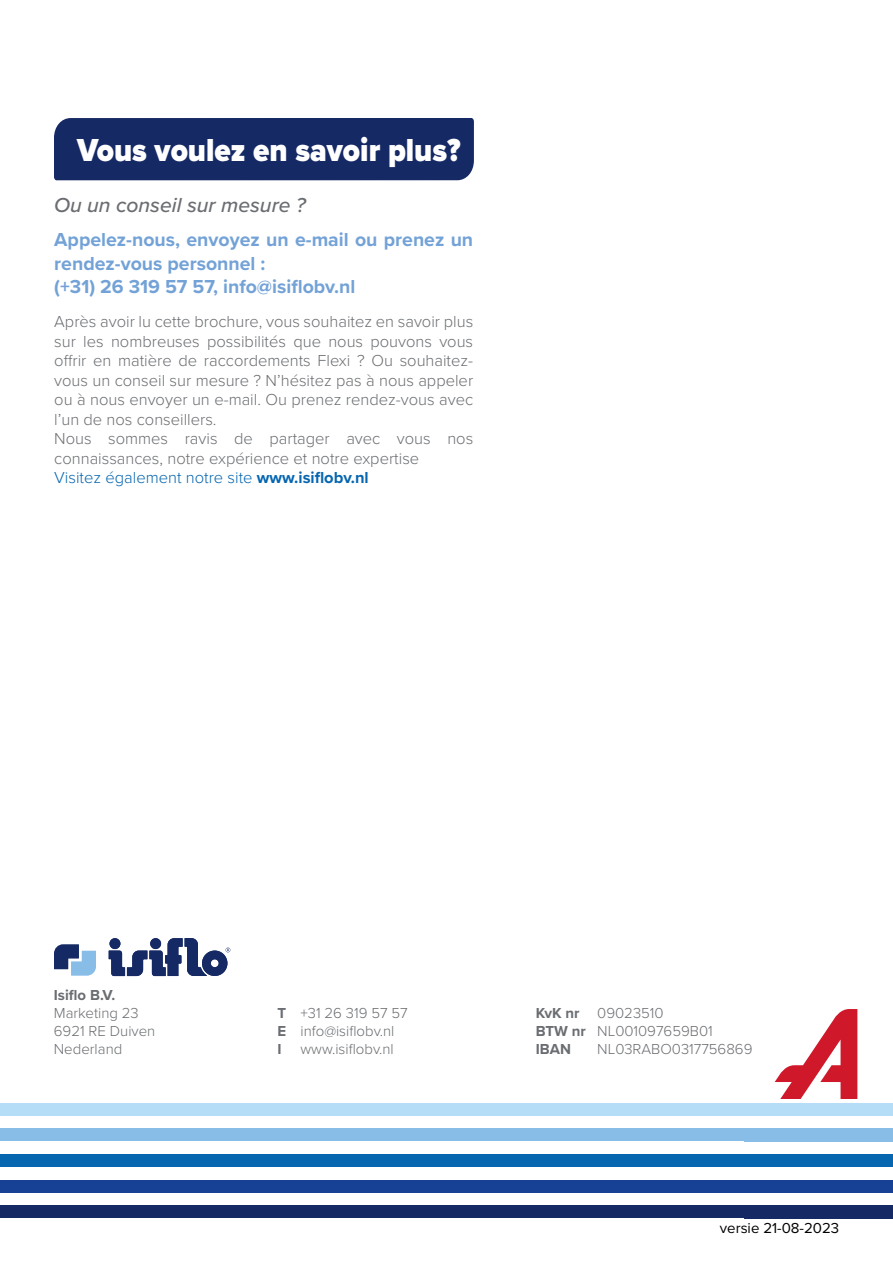
<style>
.page{position:relative;width:893px;height:1263px;background:#fff}
.page>*{position:absolute;margin:0;border:0;box-sizing:border-box;transform-origin:0 0}
.t1{font:900 33px "Proxima Nova";color:#fff;scale:.91 1}
.t2{font:italic 500 21px "Proxima Nova";color:#6a6d71}
.t3{font:700 19.5px/23.4px "Proxima Nova";color:#73a2d7}
.t4{font:300 16.5px/19.5px "Proxima Nova";color:#6a6d71}
.t5{font:300 15px/18px "Proxima Nova";color:#6a6d71}
.t6{font:15px "Proxima Nova";color:#000}
.t7{font:700 15px/18px "Proxima Nova";color:#6a6d71;text-align:justify}
.s1{color:#0666b0}
.s2{font-weight:700;color:#0666b0}
.s3{font-weight:700}
</style>
<div class="page">
<div style="left:744px;top:1129px;width:149px;height:13px;background:#88bde8"></div>
<div style="left:744px;top:1206px;width:149px;height:13px;background:#152964"></div>
<div style="left:0;top:1103px;width:893px;height:13px;background:#b5ddf7"></div>
<div style="left:0;top:1128px;width:893px;height:13px;background:#88bde8"></div>
<div style="left:0;top:1154px;width:893px;height:13px;background:#0666b0"></div>
<div style="left:0;top:1180px;width:893px;height:13px;background:#164194"></div>
<div style="left:0;top:1205px;width:893px;height:13px;background:#152964"></div>
<svg style="left:54px;top:944px;width:42px;height:32px"></svg>
<svg style="left:109px;top:938px;width:121px;height:38px"></svg>
<svg style="left:775px;top:1009px;width:82px;height:89px"></svg>
<div style="left:54px;top:118px;width:420px;height:62px;background:#152964"></div>
<h1 class="t1" style="left:77px;top:125px;width:423px">Vous voulez en savoir plus?</h1>
<p class="t2" style="left:54px;top:189px;width:253px">Ou un conseil sur mesure ?</p>
<p class="t3" style="left:54px;top:228px;width:420px">Appelez-nous, envoyez un e-mail ou prenez un rendez-vous personnel :<br>(+31) 26 319 57 57, info@isiflobv.nl</p>
<p class="t4" style="left:54px;top:311px;width:420px">Après avoir lu cette brochure, vous souhaitez en savoir plus sur les nombreuses possibilités que nous pouvons vous offrir en matière de raccordements Flexi ? Ou souhaitez&shy;vous un conseil sur mesure ? N’hésitez pas à nous appeler ou à nous envoyer un e-mail. Ou prenez rendez-vous avec l’un de nos conseillers.<br>Nous sommes ravis de partager avec vous nos connaissances, notre expérience et notre expertise<br><span class="s1">Visitez également notre site</span> <span class="s2">www.isiflobv.nl</span></p>
<p class="t7" style="left:54px;top:986px;width:63px">Isiflo B.V.</p>
<p class="t5" style="left:54px;top:1003px;width:103px">Marketing 23<br>6921 RE Duiven<br>Nederland</p>
<p class="t5" style="left:300px;top:1003px;width:109px">+31 26 319 57 57 info@isiflobv.nl www.isiflobv.nl</p>
<p class="t5" style="left:536px;top:1003px;width:179px"><span class="s3">KvK nr</span> 09023510<br><span class="s3">BTW nr</span> NL001097659B01<br><span class="s3">IBAN</span></p>
<p class="t7" style="left:278px;top:1004px;width:10px">T E I</p>
<p class="t5" style="left:597px;top:1039px;width:157px">NL03RABO0317756869</p>
<p class="t6" style="left:720px;top:1217px;width:121px">versie 21-08-2023</p>
</div>
